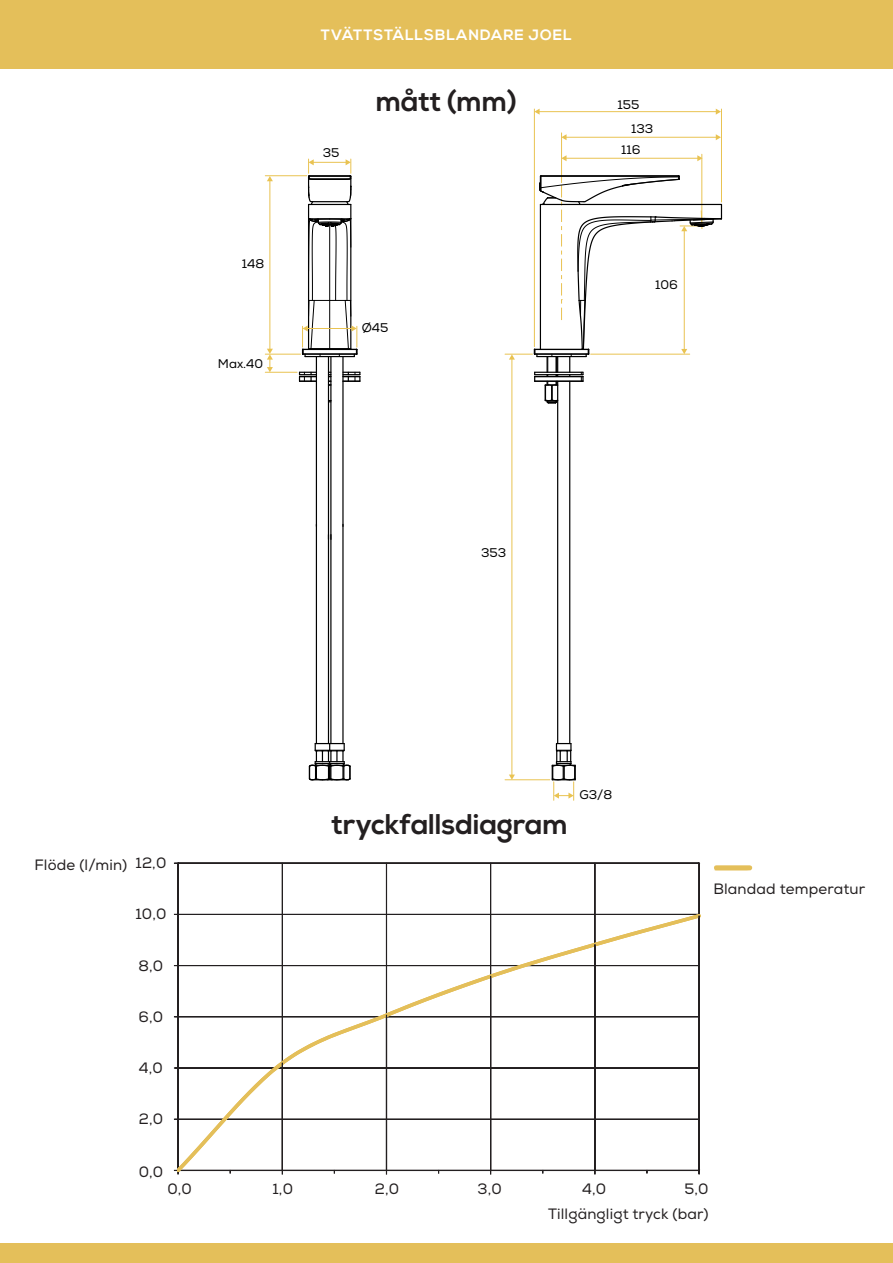
<style>
.page{position:relative;width:893px;height:1263px;background:#fff}
.page>*{position:absolute;margin:0;border:0;box-sizing:border-box;transform-origin:0 0}
.t1{font:700 28.5px "Nexa";color:#231f20}
.sid_2_tabell_fakta{font:15px "Nexa";letter-spacing:.01em;color:#231f20}
.sid_2_h2{font:700 15px "Nexa";letter-spacing:.06em;color:#fff}
.t2{font:12.6px "Nexa";color:#000}
</style>
<div class="page">
<hr style="left:557px;top:381px;width:1px;height:362px;background:#000">
<hr style="left:569px;top:381px;width:1px;height:362px;background:#000">
<hr style="left:316px;top:357px;width:1px;height:169px;background:#000">
<hr style="left:316px;top:524px;width:1px;height:219px;background:#000">
<hr style="left:328px;top:357px;width:1px;height:182px;background:#000">
<hr style="left:328px;top:535px;width:1px;height:208px;background:#000">
<hr style="left:330px;top:357px;width:1px;height:182px;background:#000">
<hr style="left:330px;top:535px;width:1px;height:208px;background:#000">
<hr style="left:342px;top:357px;width:2px;height:169px;background:#000">
<hr style="left:342px;top:524px;width:2px;height:219px;background:#000">
<hr style="left:505px;top:779px;width:45px;height:1px;background:#e9c352">
<hr style="left:534px;top:109px;width:1px;height:238px;background:#e9c352">
<hr style="left:561px;top:133px;width:1px;height:50px;background:#e9c352">
<hr style="left:701px;top:154px;width:1px;height:70px;background:#e9c352">
<hr style="left:721px;top:109px;width:1px;height:93px;background:#e9c352">
<hr style="left:265px;top:372px;width:32px;height:1px;background:#e9c352">
<hr style="left:265px;top:354px;width:36px;height:1px;background:#e9c352">
<hr style="left:265px;top:175px;width:42px;height:1px;background:#e9c352">
<svg style="left:327px;top:372px;width:5px;height:14px"></svg>
<svg style="left:343px;top:372px;width:18px;height:10px"></svg>
<svg style="left:298px;top:372px;width:18px;height:10px"></svg>
<svg style="left:308px;top:743px;width:43px;height:38px"></svg>
<hr style="left:270px;top:180px;width:1px;height:170px;background:#e9c352">
<svg style="left:267px;top:176px;width:6px;height:5px"></svg>
<hr style="left:512px;top:359px;width:1px;height:416px;background:#e9c352">
<svg style="left:509px;top:774px;width:6px;height:6px"></svg>
<svg style="left:505px;top:175px;width:218px;height:248px"></svg>
<svg style="left:267px;top:349px;width:6px;height:23px"></svg>
<svg style="left:551px;top:743px;width:25px;height:57px"></svg>
<hr style="left:566px;top:158px;width:132px;height:1px;background:#e9c352">
<svg style="left:697px;top:155px;width:5px;height:6px"></svg>
<svg style="left:562px;top:155px;width:5px;height:6px"></svg>
<hr style="left:566px;top:137px;width:151px;height:1px;background:#e9c352">
<svg style="left:716px;top:134px;width:5px;height:6px"></svg>
<svg style="left:562px;top:134px;width:5px;height:6px"></svg>
<hr style="left:539px;top:111px;width:178px;height:1px;background:#e9c352">
<svg style="left:716px;top:109px;width:5px;height:6px"></svg>
<svg style="left:534px;top:109px;width:6px;height:6px"></svg>
<svg style="left:301px;top:159px;width:57px;height:198px"></svg>
<div style="left:0;top:0;width:893px;height:68px;background:#e4bf5a"></div>
<div style="left:0;top:1244px;width:893px;height:19px;background:#e4bf5a"></div>
<svg style="left:714px;top:865px;width:38px;height:5px"></svg>
<div style="left:699px;top:863px;width:1px;height:307px;border:1px solid #231f20"></div>
<svg style="left:179px;top:863px;width:520px;height:51px"></svg>
<div style="left:178px;top:863px;width:1px;height:307px;border:1px solid #231f20"></div>
<svg style="left:177px;top:914px;width:523px;height:258px"></svg>
<hr style="left:491px;top:976px;width:1px;height:194px;background:#231f20">
<div style="left:699px;top:916px;width:1px;height:254px;border:1px solid #231f20"></div>
<div style="left:595px;top:944px;width:1px;height:226px;border:1px solid #231f20"></div>
<div style="left:490px;top:976px;width:1px;height:194px;border:1px solid #231f20"></div>
<div style="left:386px;top:1015px;width:1px;height:155px;border:1px solid #231f20"></div>
<div style="left:282px;top:1063px;width:1px;height:107px;border:1px solid #231f20"></div>
<p class="t2" style="left:242px;top:256px;width:24px">148</p>
<p class="t2" style="left:218px;top:356px;width:47px">Max.40</p>
<p class="sid_2_h2" style="left:321px;top:26px;width:253px">TVÄTTSTÄLLSBLANDARE JOEL</p>
<p class="t2" style="left:323px;top:145px;width:18px">35</p>
<p class="t1" style="left:376px;top:84px;width:142px">mått (mm)</p>
<p class="t2" style="left:617px;top:97px;width:23px">155</p>
<p class="t2" style="left:631px;top:121px;width:24px">133</p>
<p class="t2" style="left:621px;top:142px;width:21px">116</p>
<p class="t2" style="left:362px;top:320px;width:28px">Ø45</p>
<p class="t2" style="left:655px;top:277px;width:24px">106</p>
<p class="t2" style="left:481px;top:545px;width:27px">353</p>
<p class="sid_2_tabell_fakta" style="left:34px;top:855px;width:94px">Flöde (l/min)</p>
<p class="sid_2_tabell_fakta" style="left:136px;top:854px;width:32px">12,0</p>
<p class="sid_2_tabell_fakta" style="left:135px;top:904px;width:33px">10,0</p>
<p class="sid_2_tabell_fakta" style="left:139px;top:956px;width:26px">8,0</p>
<p class="sid_2_tabell_fakta" style="left:139px;top:1007px;width:26px">6,0</p>
<p class="sid_2_tabell_fakta" style="left:139px;top:1059px;width:26px">4,0</p>
<p class="sid_2_tabell_fakta" style="left:139px;top:1110px;width:26px">2,0</p>
<p class="sid_2_tabell_fakta" style="left:139px;top:1162px;width:26px">0,0</p>
<p class="sid_2_tabell_fakta" style="left:167px;top:1180px;width:26px">0,0</p>
<p class="sid_2_tabell_fakta" style="left:272px;top:1180px;width:22px">1,0</p>
<p class="t1" style="left:332px;top:808px;width:238px">tryckfallsdiagram</p>
<p class="t2" style="left:579px;top:787px;width:34px">G3/8</p>
<p class="sid_2_tabell_fakta" style="left:713px;top:880px;width:153px">Blandad temperatur</p>
<p class="sid_2_tabell_fakta" style="left:375px;top:1180px;width:26px">2,0</p>
<p class="sid_2_tabell_fakta" style="left:477px;top:1180px;width:26px">3,0</p>
<p class="sid_2_tabell_fakta" style="left:582px;top:1180px;width:26px">4,0</p>
<p class="sid_2_tabell_fakta" style="left:684px;top:1180px;width:26px">5,0</p>
<p class="sid_2_tabell_fakta" style="left:548px;top:1204px;width:162px">Tillgängligt tryck (bar)</p>
</div>
